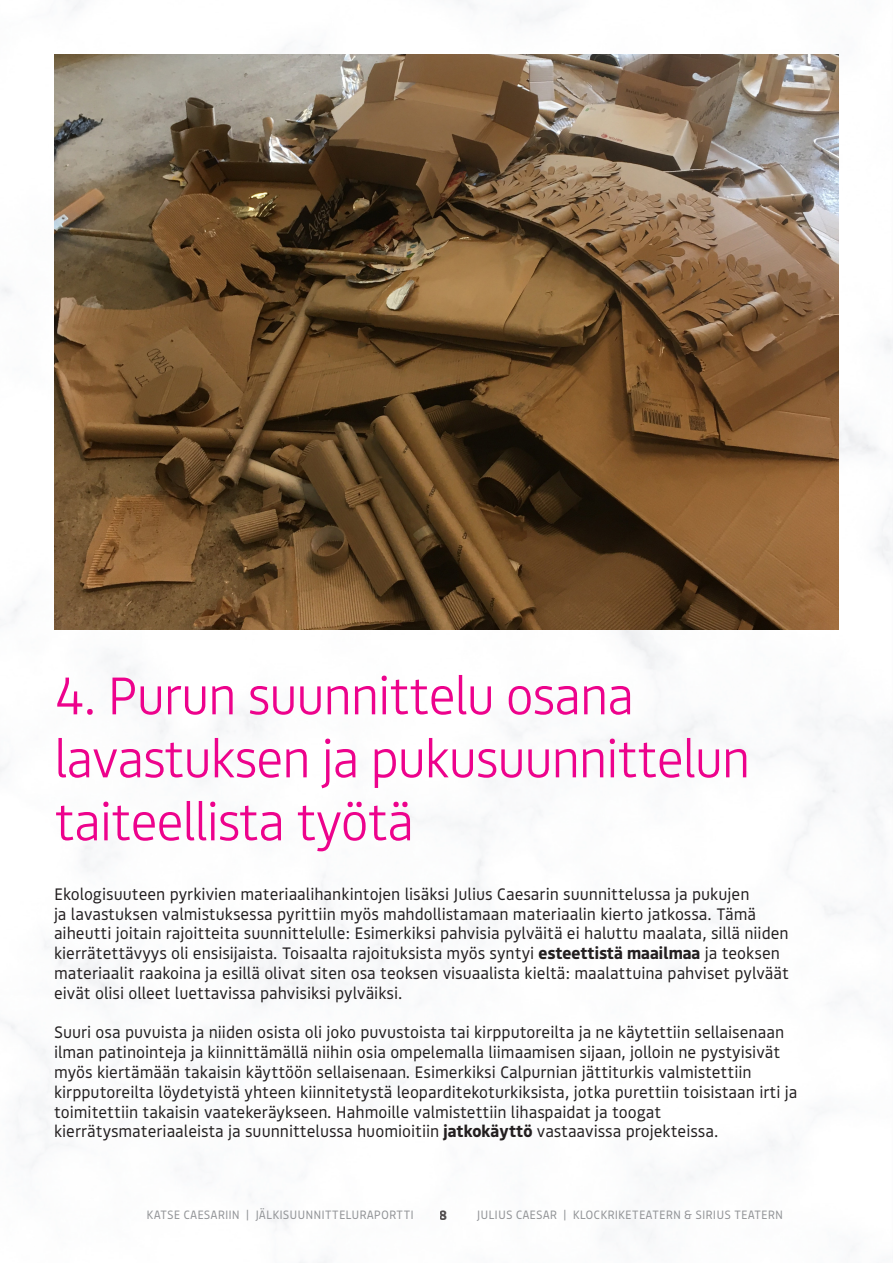
<style>
.page{position:relative;width:893px;height:1263px;background:#fff}
.page>*{position:absolute;margin:0;border:0;box-sizing:border-box;transform-origin:0 0}
.t1{font:300 52.5px "Bould";letter-spacing:-.03em;color:#ed028c}
.t2{font:16.5px/19.8px "Bould";color:#231f20}
.t3{font:700 13.5px "Bould";color:#231f20}
.t4{font:12px "Bould";color:#939598}
.s1{font-weight:700}
</style>
<div class="page">
<img style="left:0;top:0;width:893px;height:1263px">
<img style="left:54px;top:54px;width:785px;height:575px">
<p class="t1" style="left:54px;top:660px;width:582px">4. Purun suunnittelu osana</p>
<p class="t1" style="left:54px;top:723px;width:698px">lavastuksen ja pukusuunnittelun</p>
<p class="t1" style="left:54px;top:786px;width:362px">taiteellista työtä</p>
<p class="t2" style="left:54px;top:883px;width:736px">Ekologisuuteen pyrkivien materiaalihankintojen lisäksi Julius Caesarin suunnittelussa ja pukujen<br>ja lavastuksen valmistuksessa pyrittiin myös mahdollistamaan materiaalin kierto jatkossa. Tämä aiheutti joitain rajoitteita suunnittelulle: Esimerkiksi pahvisia pylväitä ei haluttu maalata, sillä niiden kierrätettävyys oli ensisijaista. Toisaalta rajoituksista myös syntyi <span class="s1">esteettistä maailmaa</span> ja teoksen materiaalit raakoina ja esillä olivat siten osa teoksen visuaalista kieltä: maalattuina pahviset pylväät</p>
<p class="t2" style="left:54px;top:982px;width:350px">eivät olisi olleet luettavissa pahvisiksi pylväiksi.</p>
<p class="t2" style="left:54px;top:1022px;width:732px">Suuri osa puvuista ja niiden osista oli joko puvustoista tai kirpputoreilta ja ne käytettiin sellaisenaan</p>
<p class="t2" style="left:54px;top:1041px;width:728px">ilman patinointeja ja kiinnittämällä niihin osia ompelemalla liimaamisen sijaan, jolloin ne pystyisivät</p>
<p class="t2" style="left:54px;top:1061px;width:745px">myös kiertämään takaisin käyttöön sellaisenaan. Esimerkiksi Calpurnian jättiturkis valmistettiin kirpputoreilta löydetyistä yhteen kiinnitetystä leoparditekoturkiksista, jotka purettiin toisistaan irti ja toimitettiin takaisin vaatekeräykseen. Hahmoille valmistettiin lihaspaidat ja toogat</p>
<p class="t2" style="left:54px;top:1121px;width:666px">kierrätysmateriaaleista ja suunnittelussa huomioitiin <span class="s1">jatkokäyttö</span> vastaavissa projekteissa.</p>
<p class="t4" style="left:147px;top:1207px;width:269px">KATSE CAESARIIN | JÄLKISUUNNITTELURAPORTTI</p>
<p class="t4" style="left:477px;top:1207px;width:308px">JULIUS CAESAR | KLOCKRIKETEATERN &amp; SIRIUS TEATERN</p>
<p class="t3" style="left:440px;top:1205px;width:9px">8</p>
</div>
